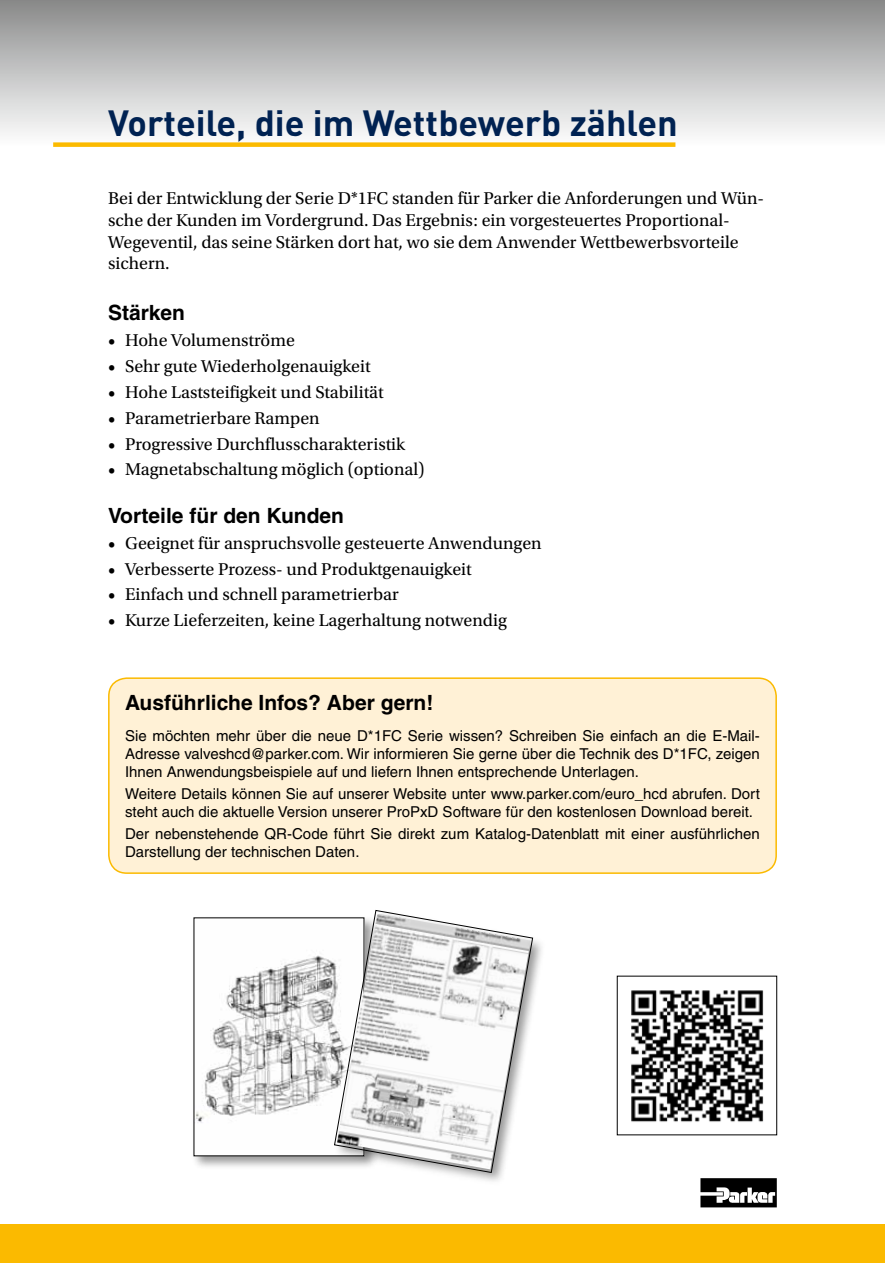
<style>
.page{position:relative;width:885px;height:1263px;background:#fff}
.page>*{position:absolute;margin:0;border:0;box-sizing:border-box;transform-origin:0 0}
.t1{font:700 36px "DINOT";color:#002252}
.t2{font:700 21px "Helvetica";color:#000}
.t3{font:18px/21.6px "Utopia Std";color:#000}
.t4{font:15px/18px "Helvetica";color:#000}
</style>
<div class="page">
<div style="left:0;top:1225px;width:884px;height:38px;background:#fbba00"></div>
<svg style="left:700px;top:1178px;width:76px;height:29px"></svg>
<div style="left:0;top:0;width:884px;height:148px;background:linear-gradient(to bottom,#8a8a8a,#fff)"></div>
<div style="left:109px;top:678px;width:667px;height:195px;background:#fff1d6;border-radius:18px"></div>
<div style="left:108px;top:677px;width:668px;height:197px;border:2px solid #fbba00;border-radius:18px"></div>
<div style="left:53px;top:142px;width:622px;height:5px;background:#fbba00"></div>
<div style="left:191px;top:915px;width:188px;height:256px;background:#000;opacity:.4"></div>
<img style="left:195px;top:919px;width:137px;height:235px">
<div style="left:332px;top:908px;width:214px;height:278px;background:#000;opacity:.4"></div>
<svg style="left:333px;top:909px;width:200px;height:264px"></svg>
<img style="left:631px;top:990px;width:133px;height:132px">
<h1 class="t1" style="left:108px;top:98px;width:571px">Vorteile, die im Wettbewerb zählen</h1>
<p class="t3" style="left:108px;top:188px;width:657px">Bei der Entwicklung der Serie D*1FC standen für Parker die Anforderungen und Wün&shy;sche der Kunden im Vordergrund. Das Ergebnis: ein vorgesteuertes Proportional-Wegeventil, das seine Stärken dort hat, wo sie dem Anwender Wettbewerbsvorteile sichern.</p>
<p class="t2" style="left:108px;top:300px;width:79px">Stärken</p>
<p class="t3" style="left:108px;top:330px;width:188px">• Hohe Volumenströme</p>
<p class="t3" style="left:108px;top:356px;width:264px">• Sehr gute Wiederholgenauigkeit</p>
<p class="t3" style="left:108px;top:381px;width:277px">• Hohe Laststeifigkeit und Stabilität</p>
<p class="t3" style="left:108px;top:407px;width:213px">• Parametrierbare Rampen</p>
<p class="t3" style="left:108px;top:433px;width:298px">• Progressive Durchflusscharakteristik</p>
<p class="t3" style="left:108px;top:459px;width:318px">• Magnetabschaltung möglich (optional)</p>
<p class="t2" style="left:108px;top:503px;width:237px">Vorteile für den Kunden</p>
<p class="t3" style="left:108px;top:532px;width:435px">• Geeignet für anspruchsvolle gesteuerte Anwendungen</p>
<p class="t3" style="left:108px;top:558px;width:365px">• Verbesserte Prozess- und Produktgenauigkeit</p>
<p class="t3" style="left:108px;top:584px;width:292px">• Einfach und schnell parametrierbar</p>
<p class="t3" style="left:108px;top:610px;width:400px">• Kurze Lieferzeiten, keine Lagerhaltung notwendig</p>
<p class="t2" style="left:125px;top:690px;width:310px">Ausführliche Infos? Aber gern!</p>
<p class="t4" style="left:125px;top:726px;width:636px;text-align:justify">Sie möchten mehr über die neue D*1FC Serie wissen? Schreiben Sie einfach an die E-Mail-Adresse valveshcd@parker.com. Wir informieren Sie gerne über die Technik des D*1FC, zeigen Ihnen Anwendungsbeispiele auf und liefern Ihnen entsprechende Unterlagen.</p>
<p class="t4" style="left:125px;top:785px;width:636px">Weitere Details können Sie auf unserer Website unter www.parker.com/euro_hcd abrufen. Dort steht auch die aktuelle Version unserer ProPxD Software für den kostenlosen Download bereit.</p>
<p class="t4" style="left:125px;top:825px;width:636px">Der nebenstehende QR-Code führt Sie direkt zum Katalog-Datenblatt mit einer ausführlichen<br>Darstellung der technischen Daten.</p>
</div>
